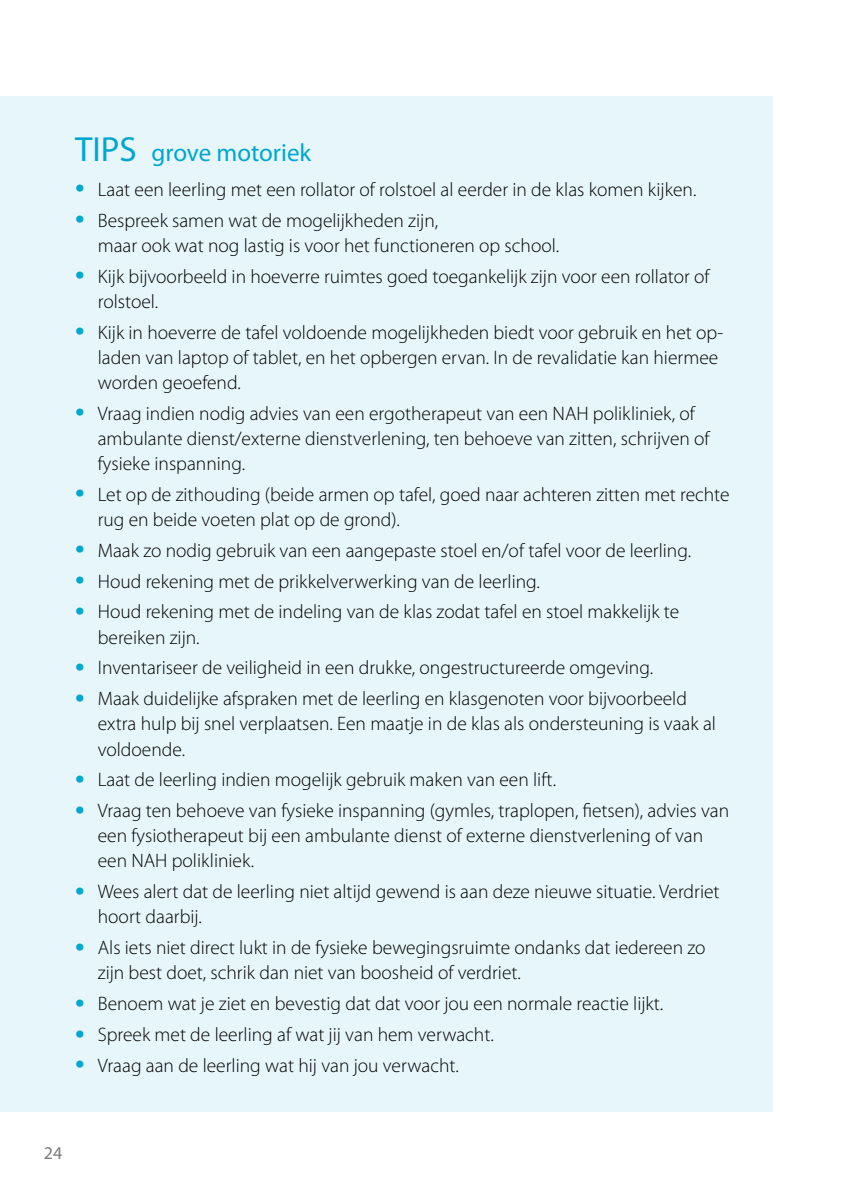
<style>
.page{position:relative;width:842px;height:1191px;background:#fff}
.page>*{position:absolute;margin:0;border:0;box-sizing:border-box;transform-origin:0 0}
.t1{font:25px "Myriad Pro";color:#00a6ce}
.t2{font:300 19.6px/25.2px "Myriad Pro";color:#000}
.t3{font:18px "Myriad Pro";color:#7c7b7b}
.s1{font-size:35px}
.s2{font-weight:400;font-size:34px;color:#00a6ce}
</style>
<div class="page">
<div style="left:0;top:96px;width:772px;height:1015px;background:#e6f6fa"></div>
<p class="t1" style="left:75px;top:137px;width:238px"><span class="s1">TIPS</span> grove motoriek</p>
<p class="t2" style="left:75px;top:176px;width:623px"><span class="s2">•</span> Laat een leerling met een rollator of rolstoel al eerder in de klas komen kijken.</p>
<p class="t2" style="left:98px;top:207px;width:463px;text-indent:-23px"><span class="s2">•</span> Bespreek samen wat de mogelijkheden zijn,<br>maar ook wat nog lastig is voor het functioneren op school.</p>
<p class="t2" style="left:98px;top:263px;width:613px;text-indent:-23px"><span class="s2">•</span> Kijk bijvoorbeeld in hoeverre ruimtes goed toegankelijk zijn voor een rollator of rolstoel.</p>
<p class="t2" style="left:98px;top:319px;width:627px;text-indent:-23px"><span class="s2">•</span> Kijk in hoeverre de tafel voldoende mogelijkheden biedt voor gebruik en het op&shy;laden van laptop of tablet, en het opbergen ervan. In de revalidatie kan hiermee worden geoefend.</p>
<p class="t2" style="left:98px;top:400px;width:613px;text-indent:-23px"><span class="s2">•</span> Vraag indien nodig advies van een ergotherapeut van een NAH polikliniek, of ambulante dienst/externe dienstverlening, ten behoeve van zitten, schrijven of fysieke inspanning.</p>
<p class="t2" style="left:98px;top:481px;width:633px;text-indent:-23px"><span class="s2">•</span> Let op de zithouding (beide armen op tafel, goed naar achteren zitten met rechte rug en beide voeten plat op de grond).</p>
<p class="t2" style="left:75px;top:537px;width:617px"><span class="s2">•</span> Maak zo nodig gebruik van een aangepaste stoel en/of tafel voor de leerling.</p>
<p class="t2" style="left:75px;top:568px;width:466px"><span class="s2">•</span> Houd rekening met de prikkelverwerking van de leerling.</p>
<p class="t2" style="left:98px;top:599px;width:583px;text-indent:-23px"><span class="s2">•</span> Houd rekening met de indeling van de klas zodat tafel en stoel makkelijk te bereiken zijn.</p>
<p class="t2" style="left:75px;top:655px;width:579px"><span class="s2">•</span> Inventariseer de veiligheid in een drukke, ongestructureerde omgeving.</p>
<p class="t2" style="left:98px;top:686px;width:620px;text-indent:-23px"><span class="s2">•</span> Maak duidelijke afspraken met de leerling en klasgenoten voor bijvoorbeeld extra hulp bij snel verplaatsen. Een maatje in de klas als ondersteuning is vaak al voldoende.</p>
<p class="t2" style="left:75px;top:767px;width:482px"><span class="s2">•</span> Laat de leerling indien mogelijk gebruik maken van een lift.</p>
<p class="t2" style="left:98px;top:798px;width:633px;text-indent:-23px"><span class="s2">•</span> Vraag ten behoeve van fysieke inspanning (gymles, traplopen, fietsen), advies van een fysiotherapeut bij een ambulante dienst of externe dienstverlening of van een NAH polikliniek.</p>
<p class="t2" style="left:98px;top:879px;width:623px;text-indent:-23px"><span class="s2">•</span> Wees alert dat de leerling niet altijd gewend is aan deze nieuwe situatie. Verdriet hoort daarbij.</p>
<p class="t2" style="left:98px;top:935px;width:609px;text-indent:-23px"><span class="s2">•</span> Als iets niet direct lukt in de fysieke bewegingsruimte ondanks dat iedereen zo zijn best doet, schrik dan niet van boosheid of verdriet.</p>
<p class="t2" style="left:75px;top:991px;width:590px"><span class="s2">•</span> Benoem wat je ziet en bevestig dat dat voor jou een normale reactie lijkt.</p>
<p class="t2" style="left:75px;top:1021px;width:420px"><span class="s2">•</span> Spreek met de leerling af wat jij van hem verwacht.</p>
<p class="t2" style="left:75px;top:1052px;width:385px"><span class="s2">•</span> Vraag aan de leerling wat hij van jou verwacht.</p>
<p class="t3" style="left:44px;top:1142px;width:20px">24</p>
</div>
